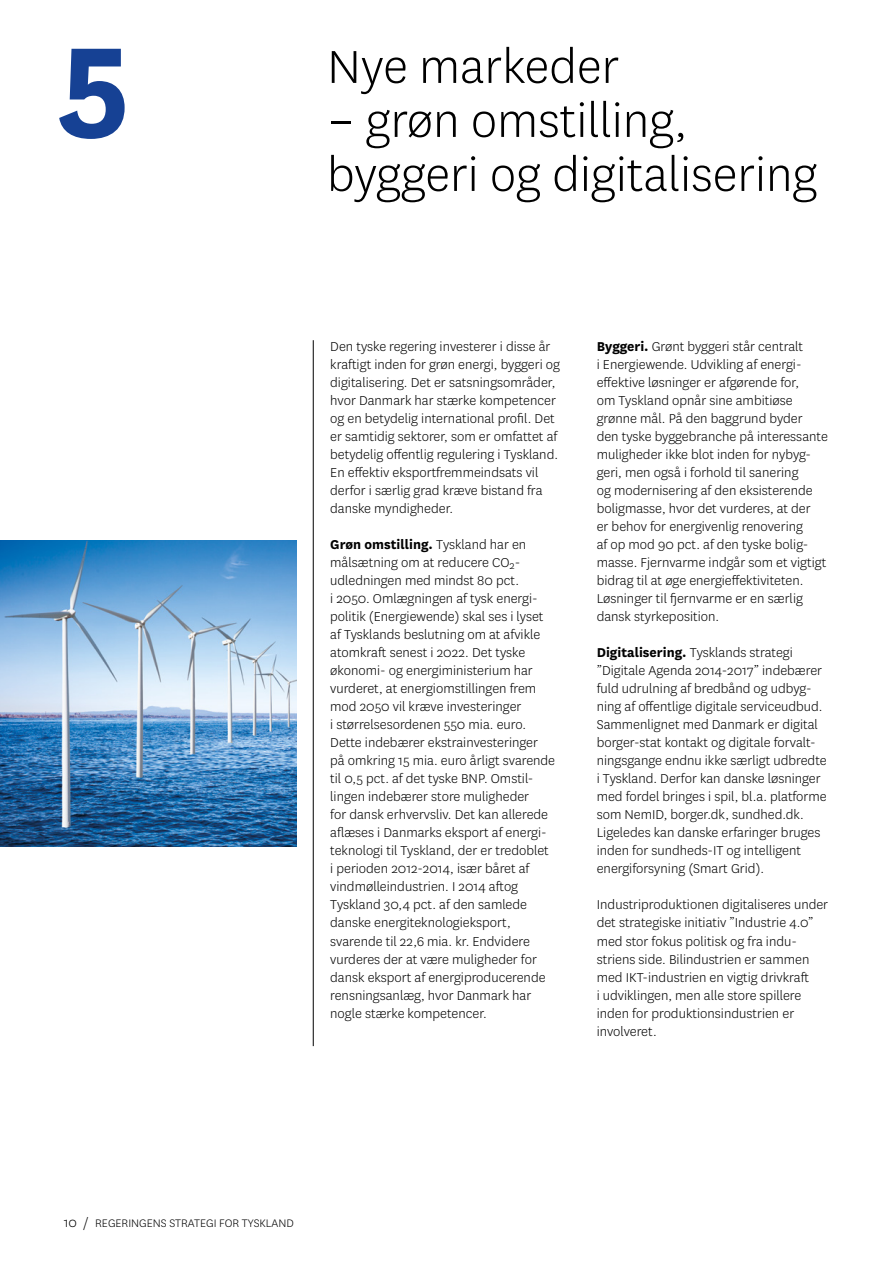
<style>
.page{position:relative;width:893px;height:1263px;background:#fff}
.page>*{position:absolute;margin:0;border:0;box-sizing:border-box;transform-origin:0 0}
._04-Overskrift{font:700 150px "National";color:#164194}
._04-Overskrift-2{font:300 54px/54px "National";color:#000}
._01-Brød{font:300 15px/18px "National";color:#000}
.t1{font:300 12.75px "National";color:#000}
.s1{font-weight:700}
.s2{font-size:15px}
</style>
<div class="page">
<hr style="left:313px;top:340px;width:1px;height:706px;background:#000">
<img style="left:0;top:540px;width:296px;height:306px">
<p class="_04-Overskrift" style="left:57px;top:-15px;width:75px">5</p>
<p class="_04-Overskrift-2" style="left:327px;top:38px;width:294px">Nye markeder</p>
<p class="_04-Overskrift-2" style="left:327px;top:92px;width:492px">– grøn omstilling, byggeri og digitalisering</p>
<p class="_01-Brød" style="left:330px;top:337px;width:231px">Den tyske regering investerer i disse år kraftigt inden for grøn energi, byggeri og digitalisering. Det er satsningsområder, hvor Danmark har stærke kompetencer og en betydelig international profil. Det er samtidig sektorer, som er omfattet af betydelig offentlig regulering i Tyskland.<br>En effektiv eksportfremmeindsats vil derfor i særlig grad kræve bistand fra danske myndigheder.</p>
<p class="_01-Brød" style="left:330px;top:535px;width:226px"><span class="s1">Grøn omstilling.</span> Tyskland har en målsætning om at reducere CO<sub>2</sub>- udledningen med mindst 80 pct.<br>i 2050. Omlægningen af tysk energi&shy;politik (Energiewende) skal ses i lyset af Tysklands beslutning om at afvikle atomkraft senest i 2022. Det tyske økonomi- og energiministerium har vurderet, at energiomstillingen frem mod 2050 vil kræve investeringer<br>i størrelsesordenen 550 mia. euro.<br>Dette indebærer ekstrainvesteringer på omkring 15 mia. euro årligt svarende til 0,5 pct. af det tyske BNP. Omstil&shy;lingen indebærer store muligheder<br>for dansk erhvervsliv. Det kan allerede aflæses i Danmarks eksport af energi&shy;teknologi til Tyskland, der er tredoblet i perioden 2012-2014, især båret af vindmølleindustrien. I 2014 aftog Tyskland 30,4 pct. af den samlede danske energiteknologieksport, svarende til 22,6 mia. kr. Endvidere vurderes der at være muligheder for dansk eksport af energiproducerende rensningsanlæg, hvor Danmark har nogle stærke kompetencer.</p>
<p class="_01-Brød" style="left:597px;top:337px;width:233px"><span class="s1">Byggeri.</span> Grønt byggeri står centralt<br>i Energiewende. Udvikling af energi&shy;effektive løsninger er afgørende for,<br>om Tyskland opnår sine ambitiøse grønne mål. På den baggrund byder den tyske byggebranche på interessante muligheder ikke blot inden for nybyg&shy;geri, men også i forhold til sanering<br>og modernisering af den eksisterende boligmasse, hvor det vurderes, at der<br>er behov for energivenlig renovering<br>af op mod 90 pct. af den tyske bolig&shy;masse. Fjernvarme indgår som et vigtigt bidrag til at øge energieffektiviteten.<br>Løsninger til fjernvarme er en særlig dansk styrkeposition.</p>
<p class="_01-Brød" style="left:597px;top:643px;width:231px"><span class="s1">Digitalisering.</span> Tysklands strategi ”Digitale Agenda 2014-2017” indebærer fuld udrulning af bredbånd og udbyg&shy;ning af offentlige digitale serviceudbud.<br>Sammenlignet med Danmark er digital borger-stat kontakt og digitale forvalt&shy;ningsgange endnu ikke særligt udbredte i Tyskland. Derfor kan danske løsninger med fordel bringes i spil, bl.a. platforme som NemID, borger.dk, sundhed.dk.<br>Ligeledes kan danske erfaringer bruges inden for sundheds-IT og intelligent energiforsyning (Smart Grid).</p>
<p class="_01-Brød" style="left:597px;top:895px;width:233px">Industriproduktionen digitaliseres under det strategiske initiativ ”Industrie 4.0” med stor fokus politisk og fra indu&shy;striens side. Bilindustrien er sammen med IKT-industrien en vigtig drivkraft<br>i udviklingen, men alle store spillere inden for produktionsindustrien er involveret.</p>
<p class="t1" style="left:64px;top:1215px;width:232px"><span class="s2">10 /</span> REGERINGENS STRATEGI FOR TYSKLAND</p>
</div>
